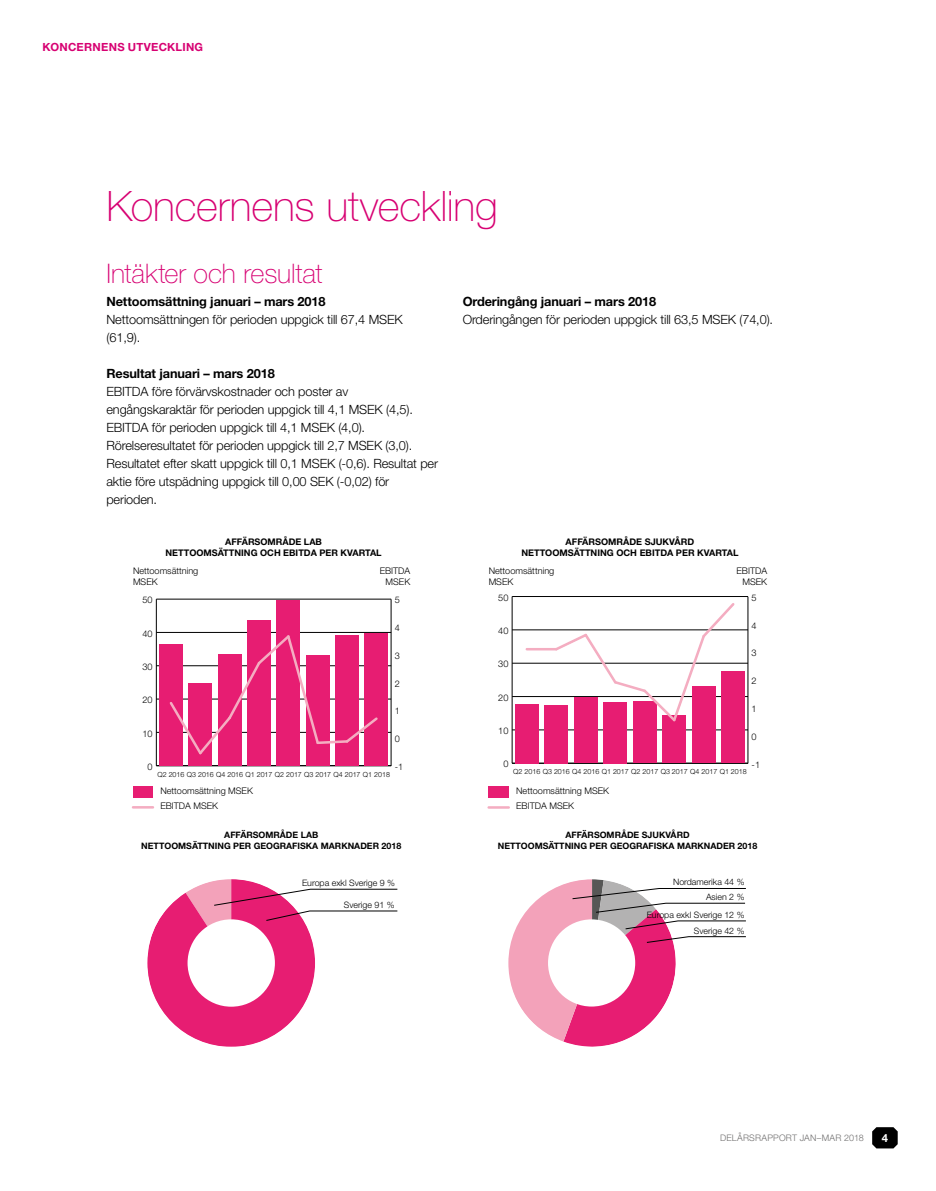
<style>
.page{position:relative;width:936px;height:1191px;background:#fff}
.page>*{position:absolute;margin:0;border:0;box-sizing:border-box;transform-origin:0 0}
.t1{font:100 42px "Helvetica Neue LT Std";letter-spacing:-.005em;color:#d70072}
.t2{font:100 27px "Helvetica Neue LT Std";letter-spacing:-.005em;color:#d70072}
.t3{font:300 12.75px/18px "Helvetica Neue LT Std";letter-spacing:-.01em;color:#000}
.t4{font:700 12.75px "Helvetica Neue LT Std";letter-spacing:-.01em;color:#000}
.t5{font:700 11.25px "Helvetica Neue LT Std";letter-spacing:.02em;color:#d70072}
.t6{font:700 11.25px "Helvetica Neue LT Std";color:#fff}
.t7{font:300 9.15px/10.9px "Helvetica Neue LT Std";color:#000}
.t8{font:700 9.15px/10.9px "Helvetica Neue LT Std";color:#000;text-align:center}
.t9{font:300 9px "Helvetica Neue LT Std";letter-spacing:.02em;color:#706f6f}
.t10{font:700 8.85px/10.6px "Helvetica Neue LT Std";color:#000;text-align:center}
.t11{font:300 8.85px/14.9px "Helvetica Neue LT Std";color:#000;text-align:right}
.t12{font:300 7.05px "Helvetica Neue LT Std";color:#000}
</style>
<div class="page">
<hr style="left:156px;top:599px;width:1px;height:166px;background:#000">
<hr style="left:156px;top:765px;width:235px;height:1px;background:#000">
<hr style="left:156px;top:732px;width:235px;height:1px;background:#000">
<hr style="left:156px;top:699px;width:235px;height:1px;background:#000">
<hr style="left:156px;top:665px;width:235px;height:1px;background:#000">
<hr style="left:156px;top:632px;width:235px;height:1px;background:#000">
<hr style="left:156px;top:599px;width:235px;height:1px;background:#000">
<div style="left:159px;top:644px;width:24px;height:121px;background:#e71d72"></div>
<div style="left:189px;top:683px;width:23px;height:82px;background:#e71d72"></div>
<div style="left:218px;top:654px;width:23px;height:111px;background:#e71d72"></div>
<div style="left:247px;top:620px;width:24px;height:145px;background:#e71d72"></div>
<div style="left:277px;top:600px;width:23px;height:165px;background:#e71d72"></div>
<div style="left:306px;top:655px;width:23px;height:110px;background:#e71d72"></div>
<div style="left:335px;top:635px;width:24px;height:130px;background:#e71d72"></div>
<div style="left:365px;top:633px;width:23px;height:132px;background:#e71d72"></div>
<hr style="left:391px;top:599px;width:1px;height:167px;background:#000">
<svg style="left:169px;top:633px;width:209px;height:123px"></svg>
<div style="left:133px;top:786px;width:20px;height:12px;background:#e71d72"></div>
<hr style="left:133px;top:806px;width:20px;height:2px;background:#f4adc1">
<hr style="left:512px;top:596px;width:1px;height:167px;background:#000">
<hr style="left:512px;top:763px;width:236px;height:1px;background:#000">
<hr style="left:512px;top:729px;width:236px;height:1px;background:#000">
<hr style="left:512px;top:696px;width:236px;height:1px;background:#000">
<hr style="left:512px;top:663px;width:236px;height:1px;background:#000">
<hr style="left:512px;top:629px;width:236px;height:1px;background:#000">
<hr style="left:512px;top:596px;width:236px;height:1px;background:#000">
<div style="left:515px;top:704px;width:23px;height:59px;background:#e71d72"></div>
<div style="left:544px;top:705px;width:24px;height:58px;background:#e71d72"></div>
<div style="left:574px;top:697px;width:23px;height:66px;background:#e71d72"></div>
<div style="left:603px;top:702px;width:24px;height:61px;background:#e71d72"></div>
<div style="left:633px;top:701px;width:23px;height:62px;background:#e71d72"></div>
<div style="left:662px;top:715px;width:24px;height:48px;background:#e71d72"></div>
<div style="left:692px;top:686px;width:23px;height:77px;background:#e71d72"></div>
<div style="left:721px;top:671px;width:24px;height:92px;background:#e71d72"></div>
<hr style="left:747px;top:596px;width:1px;height:167px;background:#000">
<hr style="left:526px;top:648px;width:30px;height:2px;background:#f4adc1">
<svg style="left:553px;top:603px;width:183px;height:120px"></svg>
<div style="left:488px;top:786px;width:20px;height:12px;background:#e71d72"></div>
<hr style="left:488px;top:806px;width:20px;height:2px;background:#f4adc1">
<svg style="left:508px;top:879px;width:238px;height:168px"></svg>
<svg style="left:872px;top:1127px;width:25px;height:21px"></svg>
<svg style="left:147px;top:879px;width:251px;height:167px"></svg>
<p class="t5" style="left:43px;top:40px;width:162px">KONCERNENS UTVECKLING</p>
<h1 class="t1" style="left:106px;top:182px;width:393px">Koncernens utveckling</h1>
<h2 class="t2" style="left:106px;top:258px;width:218px">Intäkter och resultat</h2>
<p class="t4" style="left:106px;top:294px;width:221px">Nettoomsättning januari – mars 2018</p>
<p class="t3" style="left:106px;top:310px;width:298px">Nettoomsättningen för perioden uppgick till 67,4 MSEK (61,9).</p>
<p class="t4" style="left:106px;top:366px;width:170px">Resultat januari – mars 2018</p>
<p class="t3" style="left:106px;top:382px;width:333px">EBITDA före förvärvskostnader och poster av engångskaraktär för perioden uppgick till 4,1 MSEK (4,5).<br>EBITDA för perioden uppgick till 4,1 MSEK (4,0).<br>Rörelseresultatet för perioden uppgick till 2,7 MSEK (3,0).<br>Resultatet efter skatt uppgick till 0,1 MSEK (-0,6). Resultat per aktie före utspädning uppgick till 0,00 SEK (-0,02) för perioden.</p>
<p class="t4" style="left:462px;top:294px;width:195px">Orderingång januari – mars 2018</p>
<p class="t3" style="left:462px;top:310px;width:312px">Orderingången för perioden uppgick till 63,5 MSEK (74,0).</p>
<p class="t8" style="left:165px;top:536px;width:218px">AFFÄRSOMRÅDE LAB<br>NETTOOMSÄTTNING OCH EBITDA PER KVARTAL</p>
<p class="t7" style="left:133px;top:565px;width:67px">Nettoomsättning<br>MSEK</p>
<p class="t7" style="left:379px;top:565px;width:32px;text-align:right">EBITDA<br>MSEK</p>
<p class="t8" style="left:521px;top:535px;width:219px">AFFÄRSOMRÅDE SJUKVÅRD<br>NETTOOMSÄTTNING OCH EBITDA PER KVARTAL</p>
<p class="t7" style="left:488px;top:565px;width:67px">Nettoomsättning<br>MSEK</p>
<p class="t7" style="left:736px;top:564px;width:32px;text-align:right">EBITDA<br>MSEK</p>
<p class="t7" style="left:142px;top:594px;width:12px">50</p>
<p class="t7" style="left:395px;top:594px;width:7px">5</p>
<p class="t7" style="left:498px;top:591px;width:12px">50</p>
<p class="t7" style="left:751px;top:592px;width:7px">5</p>
<p class="t7" style="left:142px;top:627px;width:12px">40</p>
<p class="t7" style="left:395px;top:622px;width:7px">4</p>
<p class="t7" style="left:498px;top:625px;width:12px">40</p>
<p class="t7" style="left:751px;top:619px;width:7px">4</p>
<p class="t7" style="left:142px;top:661px;width:12px">30</p>
<p class="t7" style="left:395px;top:650px;width:7px">3</p>
<p class="t7" style="left:498px;top:658px;width:12px">30</p>
<p class="t7" style="left:751px;top:647px;width:7px">3</p>
<p class="t7" style="left:395px;top:678px;width:7px">2</p>
<p class="t7" style="left:751px;top:675px;width:7px">2</p>
<p class="t7" style="left:142px;top:694px;width:12px">20</p>
<p class="t7" style="left:498px;top:691px;width:12px">20</p>
<p class="t7" style="left:395px;top:705px;width:7px">1</p>
<p class="t7" style="left:751px;top:703px;width:7px">1</p>
<p class="t7" style="left:142px;top:727px;width:12px">10</p>
<p class="t7" style="left:395px;top:733px;width:7px">0</p>
<p class="t7" style="left:498px;top:725px;width:12px">10</p>
<p class="t7" style="left:751px;top:731px;width:7px">0</p>
<p class="t7" style="left:148px;top:761px;width:7px">0</p>
<p class="t7" style="left:395px;top:761px;width:10px">-1</p>
<p class="t12" style="left:157px;top:769px;width:234px">Q2 2016 Q3 2016 Q4 2016 Q1 2017 Q2 2017 Q3 2017 Q4 2017 Q1 2018</p>
<p class="t7" style="left:503px;top:758px;width:7px">0</p>
<p class="t7" style="left:751px;top:758px;width:10px">-1</p>
<p class="t12" style="left:513px;top:767px;width:235px">Q2 2016 Q3 2016 Q4 2016 Q1 2017 Q2 2017 Q3 2017 Q4 2017 Q1 2018</p>
<p class="t7" style="left:160px;top:782px;width:94px;line-height:15.5px">Nettoomsättning MSEK<br>EBITDA MSEK</p>
<p class="t7" style="left:516px;top:782px;width:94px;line-height:15.5px">Nettoomsättning MSEK<br>EBITDA MSEK</p>
<p class="t10" style="left:141px;top:829px;width:261px">AFFÄRSOMRÅDE LAB<br>NETTOOMSÄTTNING PER GEOGRAFISKA MARKNADER 2018</p>
<p class="t10" style="left:498px;top:829px;width:261px">AFFÄRSOMRÅDE SJUKVÅRD<br>NETTOOMSÄTTNING PER GEOGRAFISKA MARKNADER 2018</p>
<p class="t11" style="left:302px;top:875px;width:95px">Europa exkl Sverige 9 %</p>
<p class="t11" style="left:344px;top:897px;width:52px">Sverige 91 %</p>
<p class="t11" style="left:673px;top:874px;width:73px">Nordamerika 44 %<br>Asien 2 %</p>
<p class="t11" style="left:646px;top:906px;width:99px;line-height:15.8px">Europa exkl Sverige 12 %<br>Sverige 42 %</p>
<p class="t9" style="left:720px;top:1132px;width:145px">DELÅRSRAPPORT JAN–MAR 2018</p>
<p class="t6" style="left:881px;top:1130px;width:8px">4</p>
</div>
